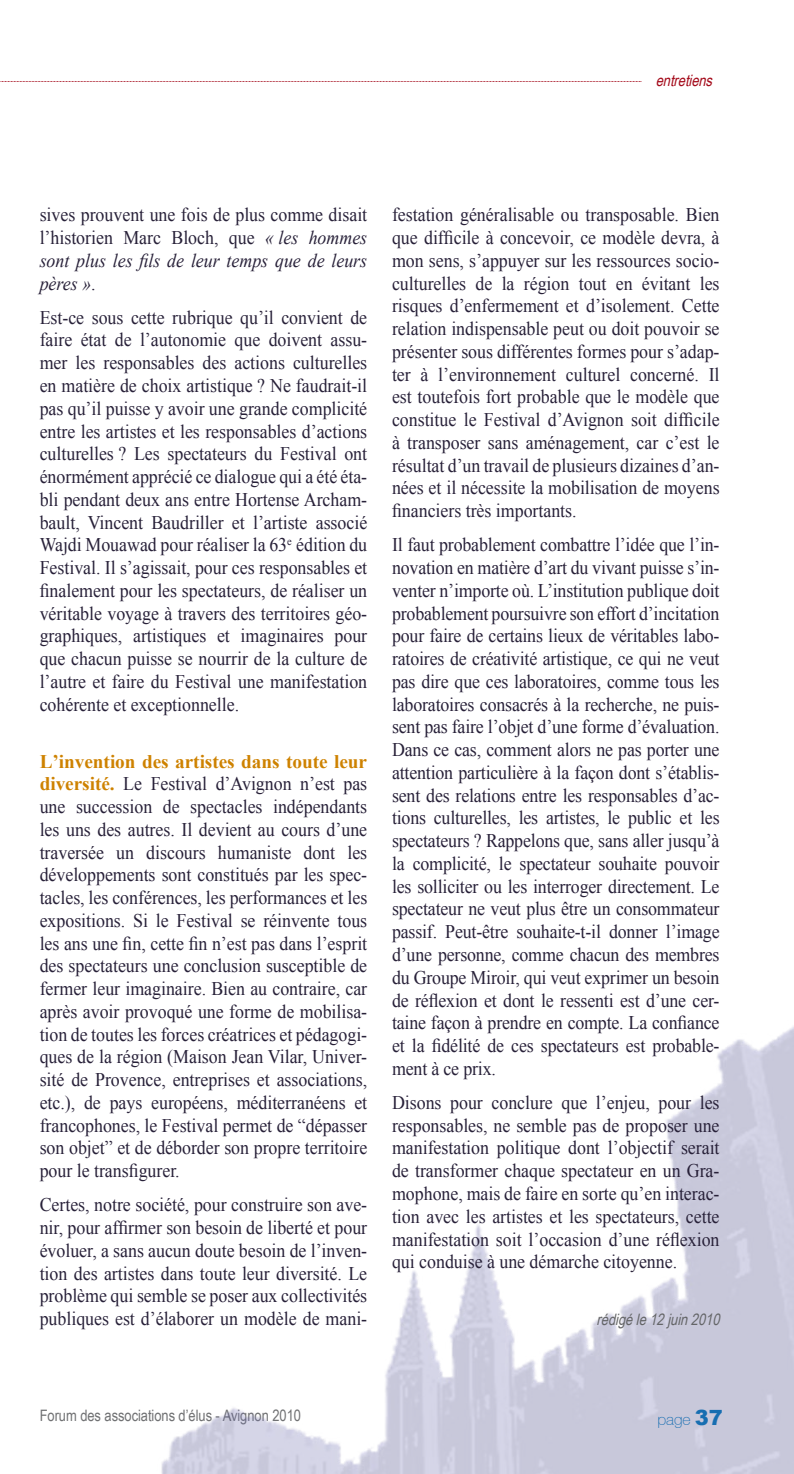
<style>
.page{position:relative;width:794px;height:1474px;background:#fff}
.page>*{position:absolute;margin:0;border:0;box-sizing:border-box;transform-origin:0 0}
.t1{font:19.25px/22.8px "Times New Roman";color:#282139;text-align:justify;scale:.93 1}
.t2{font:15.75px "Arial Narrow";letter-spacing:-.005em;color:#707173}
.t3{font:italic 15.75px "Arial Narrow";color:#646567}
.t4{font:italic 15.75px "Arial Narrow";color:#a40a1a}
.t5{font:100 15.75px "Helvetica 35";color:#007ec4}
.s1{font-style:italic}
.s2{font-weight:700;color:#ce8200}
.s3{font-family:"Arial";font-weight:900;font-size:21px}
</style>
<div class="page">
<img style="left:161px;top:1026px;width:633px;height:447px">
<svg style="left:0;top:81px;width:642px;height:1px"></svg>
<p class="t4" style="left:656px;top:69px;width:62px">entretiens</p>
<p class="t1" style="left:40px;top:203px;width:354px">sives prouvent une fois de plus comme disait l’historien Marc Bloch, que <span class="s1">« les hommes sont plus les fils de leur temps que de leurs pères »</span>.</p>
<p class="t1" style="left:40px;top:305px;width:354px">Est-ce sous cette rubrique qu’il convient de faire état de l’autonomie que doivent assu&shy;mer les responsables des actions culturelles en matière de choix artistique ? Ne faudrait-il pas qu’il puisse y avoir une grande complicité entre les artistes et les responsables d’actions culturelles ? Les spectateurs du Festival ont énormément apprécié ce dialogue qui a été éta&shy;bli pendant deux ans entre Hortense Archam&shy;bault, Vincent Baudriller et l’artiste associé Wajdi Mouawad pour réaliser la 63<sup>e</sup> édition du Festival. Il s’agissait, pour ces responsables et finalement pour les spectateurs, de réaliser un véritable voyage à travers des territoires géo&shy;graphiques, artistiques et imaginaires pour que chacun puisse se nourrir de la culture de l’autre et faire du Festival une manifestation cohérente et exceptionnelle.</p>
<p class="t1" style="left:40px;top:749px;width:354px"><span class="s2">L’invention des artistes dans toute leur diversité.</span> Le Festival d’Avignon n’est pas une succession de spectacles indépendants les uns des autres. Il devient au cours d’une traversée un discours humaniste dont les développements sont constitués par les spec&shy;tacles, les conférences, les performances et les expositions. Si le Festival se réinvente tous les ans une fin, cette fin n’est pas dans l’esprit des spectateurs une conclusion susceptible de fermer leur imaginaire. Bien au contraire, car après avoir provoqué une forme de mobilisa&shy;tion de toutes les forces créatrices et pédagogi&shy;ques de la région (Maison Jean Vilar, Univer&shy;sité de Provence, entreprises et associations, etc.), de pays européens, méditerranéens et francophones, le Festival permet de “dépasser son objet” et de déborder son propre territoire pour le transfigurer.</p>
<p class="t1" style="left:40px;top:1193px;width:354px">Certes, notre société, pour construire son ave&shy;nir, pour affirmer son besoin de liberté et pour évoluer, a sans aucun doute besoin de l’inven&shy;tion des artistes dans toute leur diversité. Le problème qui semble se poser aux collectivités publiques est d’élaborer un modèle de mani-</p>
<p class="t1" style="left:392px;top:203px;width:354px">festation généralisable ou transposable. Bien que difficile à concevoir, ce modèle devra, à mon sens, s’appuyer sur les ressources socio&shy;culturelles de la région tout en évitant les risques d’enfermement et d’isolement. Cette relation indispensable peut ou doit pouvoir se présenter sous différentes formes pour s’adap&shy;ter à l’environnement culturel concerné. Il est toutefois fort probable que le modèle que constitue le Festival d’Avignon soit difficile à transposer sans aménagement, car c’est le résultat d’un travail de plusieurs dizaines d’an&shy;nées et il nécessite la mobilisation de moyens financiers très importants.</p>
<p class="t1" style="left:392px;top:533px;width:354px">Il faut probablement combattre l’idée que l’in&shy;novation en matière d’art du vivant puisse s’in&shy;venter n’importe où. L’institution publique doit probablement poursuivre son effort d’incitation pour faire de certains lieux de véritables labo&shy;ratoires de créativité artistique, ce qui ne veut pas dire que ces laboratoires, comme tous les laboratoires consacrés à la recherche, ne puis&shy;sent pas faire l’objet d’une forme d’évaluation.<br>Dans ce cas, comment alors ne pas porter une attention particulière à la façon dont s’établis&shy;sent des relations entre les responsables d’ac&shy;tions culturelles, les artistes, le public et les spectateurs ? Rappelons que, sans aller jusqu’à la complicité, le spectateur souhaite pouvoir les solliciter ou les interroger directement. Le spectateur ne veut plus être un consommateur passif. Peut-être souhaite-t-il donner l’image d’une personne, comme chacun des membres du Groupe Miroir, qui veut exprimer un besoin de réflexion et dont le ressenti est d’une cer&shy;taine façon à prendre en compte. La confiance et la fidélité de ces spectateurs est probable&shy;ment à ce prix.</p>
<p class="t1" style="left:392px;top:1090px;width:354px">Disons pour conclure que l’enjeu, pour les responsables, ne semble pas de proposer une manifestation politique dont l’objectif serait de transformer chaque spectateur en un Gra&shy;mophone, mais de faire en sorte qu’en interac&shy;tion avec les artistes et les spectateurs, cette manifestation soit l’occasion d’une réflexion qui conduise à une démarche citoyenne.</p>
<p class="t3" style="left:596px;top:1307px;width:129px">rédigéle12juin2010</p>
<p class="t2" style="left:40px;top:1403px;width:263px">Forum des associations d’élus - Avignon 2010</p>
<p class="t5" style="left:657px;top:1409px;width:52px">page <span class="s3">37</span></p>
</div>
